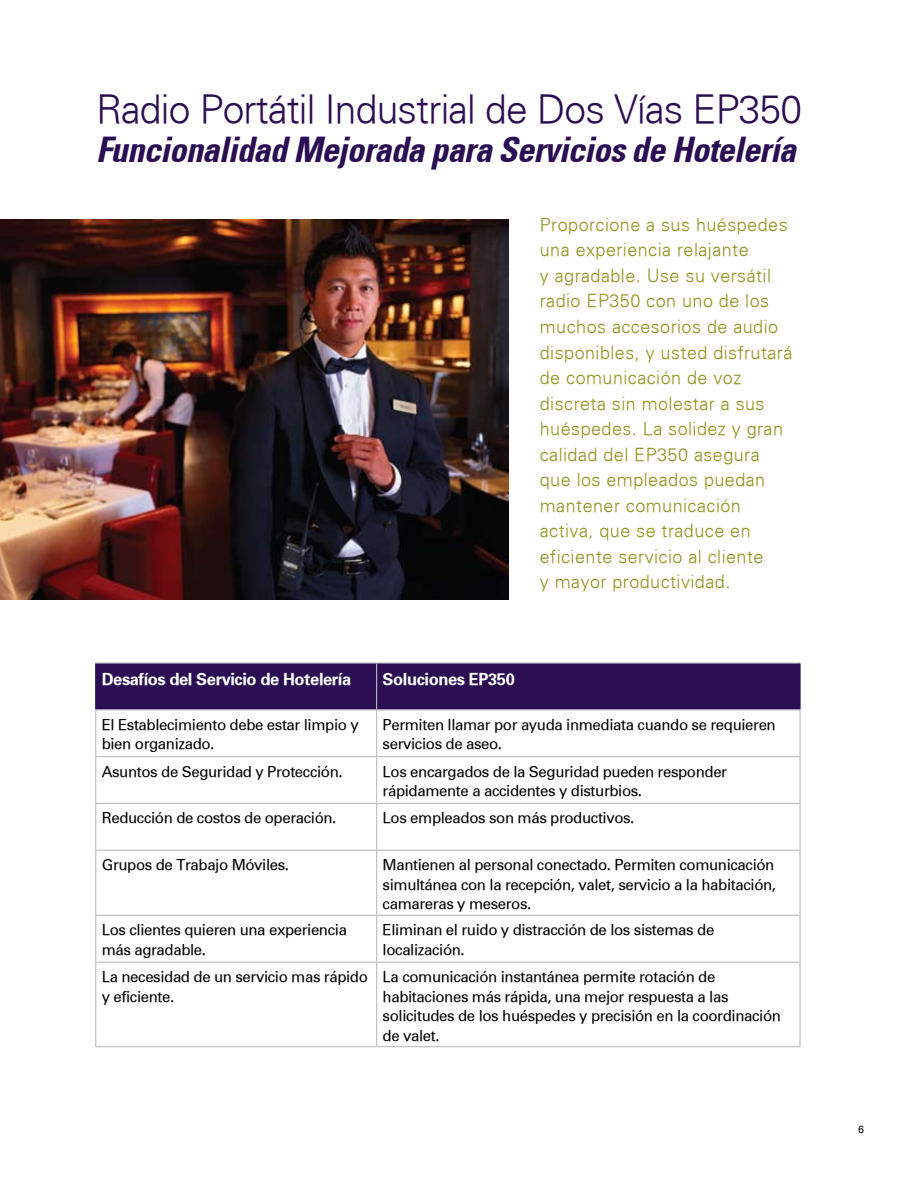
<style>
.page{position:relative;width:918px;height:1188px;background:#fff}
.page>*{position:absolute;margin:0;border:0;box-sizing:border-box;transform-origin:0 0}
.t1{font:300 39px "Univers";letter-spacing:-.02em;color:#2a0d53}
.t2{font:italic 700 condensed 34.5px "Univers";letter-spacing:-.02em;color:#2a0d53}
.t3{font:300 18px/25.5px "Univers";letter-spacing:.025em;color:#8e941e}
.t4{font:700 16.5px "Univers";letter-spacing:-.025em;color:#fff}
.t5{font:15px/19.5px "Univers";letter-spacing:-.025em;color:#000}
.t6{font:10.5px "Univers";color:#000}
</style>
<div class="page">
<div style="left:96px;top:664px;width:703px;height:45px;background:#2a0d53"></div>
<hr style="left:95px;top:662px;width:282px;height:2px;background:#babcbe">
<hr style="left:377px;top:662px;width:424px;height:2px;background:#babcbe">
<hr style="left:376px;top:664px;width:1px;height:45px;background:#babcbe">
<hr style="left:95px;top:709px;width:282px;height:1px;background:#babcbe">
<hr style="left:95px;top:710px;width:1px;height:46px;background:#babcbe">
<hr style="left:377px;top:709px;width:424px;height:1px;background:#babcbe">
<hr style="left:376px;top:710px;width:1px;height:46px;background:#babcbe">
<hr style="left:799px;top:710px;width:2px;height:46px;background:#babcbe">
<hr style="left:95px;top:756px;width:282px;height:1px;background:#babcbe">
<hr style="left:95px;top:757px;width:1px;height:46px;background:#babcbe">
<hr style="left:377px;top:756px;width:424px;height:1px;background:#babcbe">
<hr style="left:376px;top:757px;width:1px;height:46px;background:#babcbe">
<hr style="left:799px;top:757px;width:2px;height:46px;background:#babcbe">
<hr style="left:95px;top:803px;width:282px;height:1px;background:#babcbe">
<hr style="left:95px;top:804px;width:1px;height:46px;background:#babcbe">
<hr style="left:377px;top:803px;width:424px;height:1px;background:#babcbe">
<hr style="left:376px;top:804px;width:1px;height:46px;background:#babcbe">
<hr style="left:799px;top:804px;width:2px;height:46px;background:#babcbe">
<hr style="left:95px;top:850px;width:282px;height:1px;background:#babcbe">
<hr style="left:95px;top:851px;width:1px;height:64px;background:#babcbe">
<hr style="left:377px;top:850px;width:424px;height:1px;background:#babcbe">
<hr style="left:376px;top:851px;width:1px;height:64px;background:#babcbe">
<hr style="left:799px;top:851px;width:2px;height:64px;background:#babcbe">
<hr style="left:95px;top:915px;width:282px;height:1px;background:#babcbe">
<hr style="left:95px;top:916px;width:1px;height:46px;background:#babcbe">
<hr style="left:377px;top:915px;width:424px;height:1px;background:#babcbe">
<hr style="left:376px;top:916px;width:1px;height:46px;background:#babcbe">
<hr style="left:799px;top:916px;width:2px;height:46px;background:#babcbe">
<hr style="left:95px;top:962px;width:282px;height:1px;background:#babcbe">
<hr style="left:95px;top:963px;width:1px;height:83px;background:#babcbe">
<hr style="left:377px;top:962px;width:424px;height:1px;background:#babcbe">
<hr style="left:376px;top:963px;width:1px;height:83px;background:#babcbe">
<hr style="left:799px;top:963px;width:2px;height:83px;background:#babcbe">
<hr style="left:95px;top:1046px;width:282px;height:1px;background:#babcbe">
<hr style="left:377px;top:1046px;width:424px;height:1px;background:#babcbe">
<hr style="left:799px;top:664px;width:2px;height:45px;background:#2a0d53">
<hr style="left:95px;top:664px;width:1px;height:45px;background:#2a0d53">
<img style="left:1px;top:219px;width:507px;height:380px">
<h1 class="t1" style="left:96px;top:86px;width:708px">Radio Portátil Industrial de Dos Vías EP350</h1>
<h2 class="t2" style="left:96px;top:129px;width:702px">Funcionalidad Mejorada para Servicios de Hotelería</h2>
<p class="t3" style="left:540px;top:212px;width:254px">Proporcione a sus huéspedes una experiencia relajante<br>y agradable. Use su versátil radio EP350 con uno de los muchos accesorios de audio disponibles, y usted disfrutará de comunicación de voz discreta sin molestar a sus huéspedes. La solidez y gran calidad del EP350 asegura que los empleados puedan mantener comunicación activa, que se traduce en eficiente servicio al cliente<br>y mayor productividad.</p>
<p class="t4" style="left:102px;top:669px;width:251px">Desafíos del Servicio de Hotelería</p>
<p class="t4" style="left:383px;top:669px;width:134px">Soluciones EP350</p>
<p class="t5" style="left:102px;top:715px;width:259px">El Establecimiento debe estar limpio y bien organizado.</p>
<p class="t5" style="left:383px;top:715px;width:395px">Permiten llamar por ayuda inmediata cuando se requieren servicios de aseo.</p>
<p class="t5" style="left:102px;top:762px;width:242px">Asuntos de Seguridad y Protección.</p>
<p class="t5" style="left:383px;top:762px;width:346px">Los encargados de la Seguridad pueden responder rápidamente a accidentes y disturbios.</p>
<p class="t5" style="left:102px;top:809px;width:236px">Reducción de costos de operación.</p>
<p class="t5" style="left:383px;top:809px;width:253px">Los empleados son más productivos.</p>
<p class="t5" style="left:102px;top:855px;width:189px">Grupos de Trabajo Móviles.</p>
<p class="t5" style="left:383px;top:855px;width:395px;text-align:justify">Mantienen al personal conectado. Permiten comunicación simultánea con la recepción, valet, servicio a la habitación, camareras y meseros.</p>
<p class="t5" style="left:102px;top:920px;width:247px">Los clientes quieren una experiencia más agradable.</p>
<p class="t5" style="left:383px;top:920px;width:333px">Eliminan el ruido y distracción de los sistemas de localización.</p>
<p class="t5" style="left:102px;top:967px;width:268px">La necesidad de un servicio mas rápido y eficiente.</p>
<p class="t5" style="left:383px;top:967px;width:400px">La comunicación instantánea permite rotación de habitaciones más rápida, una mejor respuesta a las solicitudes de los huéspedes y precisión en la coordinación de valet.</p>
<p class="t6" style="left:858px;top:1123px;width:7px">6</p>
</div>
